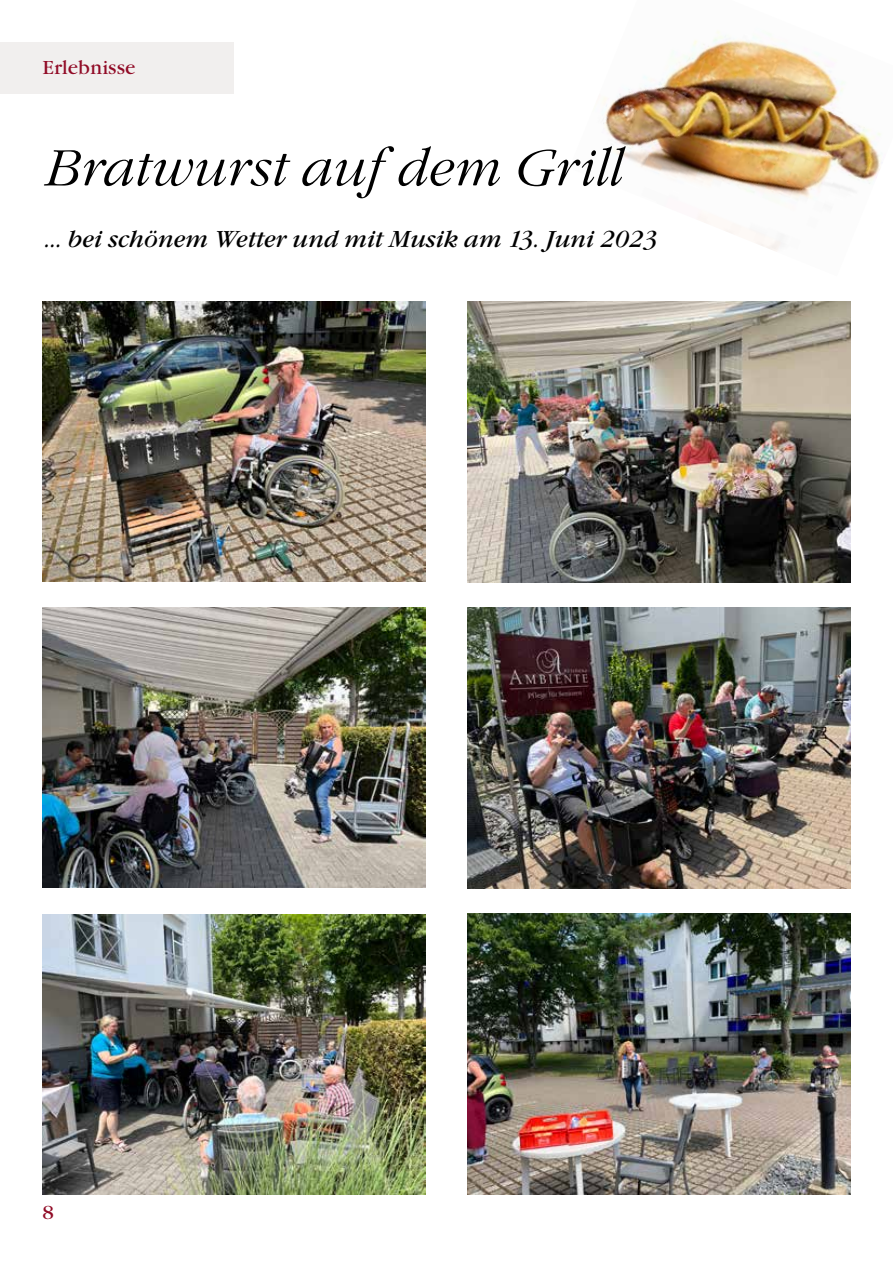
<style>
.page{position:relative;width:893px;height:1263px;background:#fff}
.page>*{position:absolute;margin:0;border:0;box-sizing:border-box;transform-origin:0 0}
.t1{font:italic 300 52.5px "Garamond Itc T";color:#000}
.t2{font:24px "Garamond Itc T Boo Ita";color:#000}
.t3{font:19.5px "Garamond Itc T Boo";color:#910b26}
</style>
<div class="page">
<img style="left:602px;top:31px;width:279px;height:221px">
<div style="left:0;top:43px;width:234px;height:51px;background:#f1efee"></div>
<img style="left:468px;top:302px;width:382px;height:280px">
<img style="left:468px;top:608px;width:382px;height:280px">
<img style="left:468px;top:914px;width:382px;height:280px">
<img style="left:43px;top:302px;width:382px;height:279px">
<img style="left:43px;top:608px;width:382px;height:279px">
<img style="left:42px;top:915px;width:383px;height:279px">
<p class="t3" style="left:43px;top:57px;width:94px">Erlebnisse</p>
<h1 class="t1" style="left:45px;top:139px;width:580px">Bratwurst auf dem Grill</h1>
<p class="t2" style="left:45px;top:226px;width:614px">… bei schönem Wetter und mit Musik am 13. Juni 2023</p>
<p class="t3" style="left:43px;top:1201px;width:13px">8</p>
</div>
